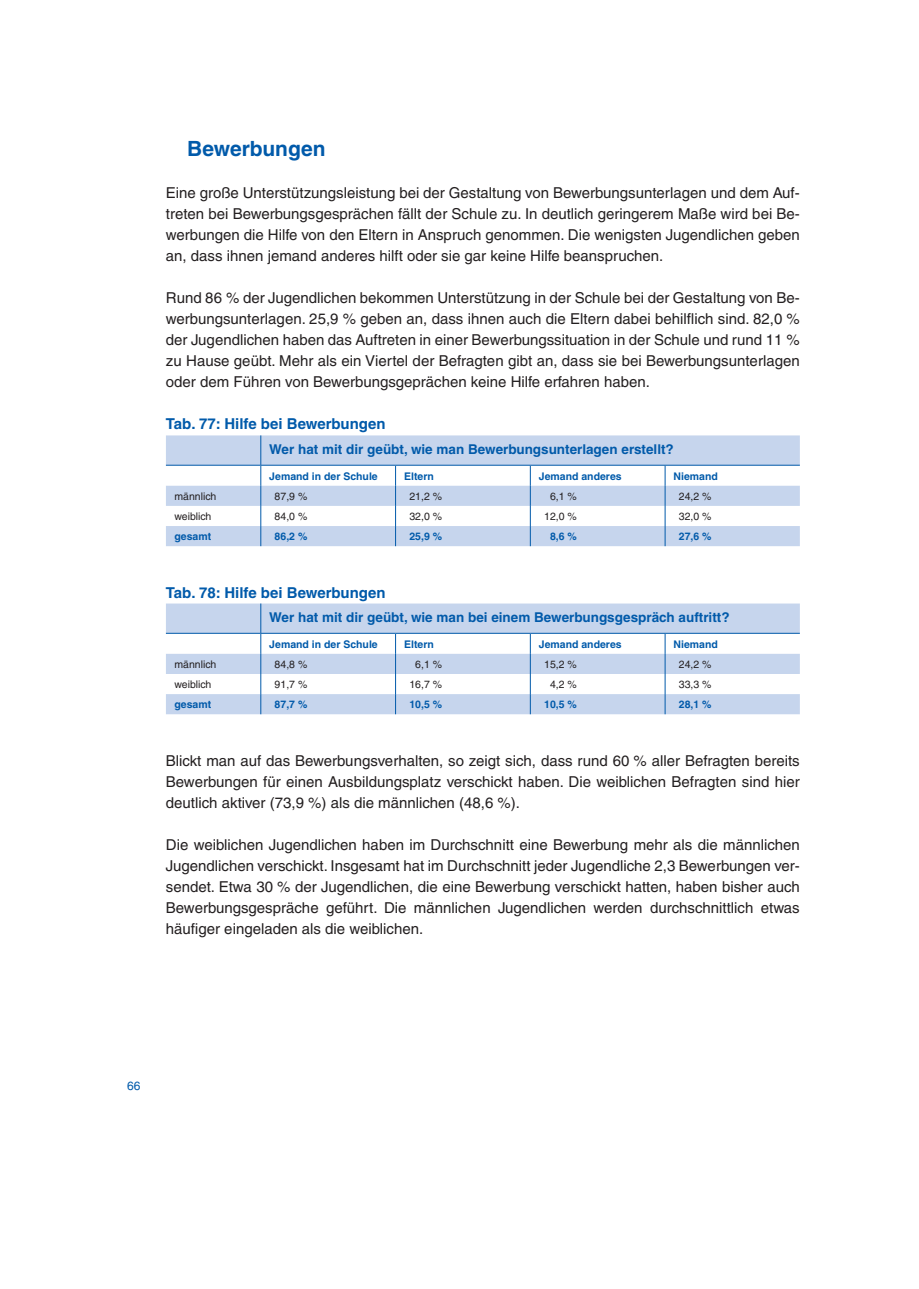
<style>
.page{position:relative;width:919px;height:1289px;background:#fff}
.page>*{position:absolute;margin:0;border:0;box-sizing:border-box;transform-origin:0 0}
.t1{font:700 21px "Helvetica";color:#015aaa}
.t2{font:15px/21px "Helvetica";color:#231f20;text-align:justify}
.t3{font:700 15px "Helvetica";color:#015aaa}
.t4{font:700 13.5px "Helvetica";color:#015aaa}
.t5{font:12px "Helvetica";color:#015aaa}
.t6{font:700 10.5px "Helvetica";color:#015aaa}
.t7{font:10.5px "Helvetica";color:#231f20}
</style>
<div class="page">
<svg style="left:166px;top:435px;width:633px;height:111px;fill:#c6d5ed"></svg>
<svg style="left:260px;top:466px;width:1px;height:80px"></svg>
<hr style="left:260px;top:435px;width:1px;height:30px;background:#015aaa">
<hr style="left:166px;top:465px;width:95px;height:1px;background:#015aaa">
<hr style="left:261px;top:465px;width:134px;height:1px;background:#015aaa">
<hr style="left:395px;top:465px;width:135px;height:1px;background:#015aaa">
<hr style="left:530px;top:465px;width:135px;height:1px;background:#015aaa">
<hr style="left:665px;top:465px;width:134px;height:1px;background:#015aaa">
<svg style="left:395px;top:465px;width:1px;height:81px"></svg>
<svg style="left:530px;top:465px;width:1px;height:81px"></svg>
<svg style="left:664px;top:465px;width:1px;height:81px"></svg>
<svg style="left:166px;top:603px;width:633px;height:111px;fill:#c6d5ed"></svg>
<svg style="left:260px;top:634px;width:1px;height:80px"></svg>
<hr style="left:260px;top:603px;width:1px;height:30px;background:#015aaa">
<hr style="left:166px;top:633px;width:95px;height:1px;background:#015aaa">
<hr style="left:261px;top:633px;width:134px;height:1px;background:#015aaa">
<hr style="left:395px;top:633px;width:135px;height:1px;background:#015aaa">
<hr style="left:530px;top:633px;width:135px;height:1px;background:#015aaa">
<hr style="left:665px;top:633px;width:134px;height:1px;background:#015aaa">
<svg style="left:395px;top:633px;width:1px;height:81px"></svg>
<svg style="left:530px;top:633px;width:1px;height:81px"></svg>
<svg style="left:664px;top:633px;width:1px;height:81px"></svg>
<h1 class="t1" style="left:187px;top:136px;width:140px">Bewerbungen</h1>
<p class="t2" style="left:166px;top:182px;width:635px">Eine große Unterstützungsleistung bei der Gestaltung von Bewerbungsunterlagen und dem Auf&shy;treten bei Bewerbungsgesprächen fällt der Schule zu. In deutlich geringerem Maße wird bei Be&shy;werbungen die Hilfe von den Eltern in Anspruch genommen. Die wenigsten Jugendlichen geben an, dass ihnen jemand anderes hilft oder sie gar keine Hilfe beanspruchen.</p>
<p class="t2" style="left:166px;top:287px;width:635px">Rund 86 % der Jugendlichen bekommen Unterstützung in der Schule bei der Gestaltung von Be&shy;werbungsunterlagen. 25,9 % geben an, dass ihnen auch die Eltern dabei behilflich sind. 82,0 % der Jugendlichen haben das Auftreten in einer Bewerbungssituation in der Schule und rund 11 % zu Hause geübt. Mehr als ein Viertel der Befragten gibt an, dass sie bei Bewerbungsunterlagen oder dem Führen von Bewerbungsgeprächen keine Hilfe erfahren haben.</p>
<p class="t3" style="left:166px;top:415px;width:221px">Tab. 77: Hilfe bei Bewerbungen</p>
<p class="t4" style="left:269px;top:441px;width:406px">Wer hat mit dir geübt, wie man Bewerbungsunterlagen erstellt?</p>
<p class="t6" style="left:269px;top:469px;width:110px">Jemand in der Schule</p>
<p class="t6" style="left:404px;top:469px;width:31px">Eltern</p>
<p class="t6" style="left:539px;top:469px;width:84px">Jemand anderes</p>
<p class="t6" style="left:673px;top:469px;width:46px">Niemand</p>
<p class="t7" style="left:174px;top:490px;width:44px">männlich</p>
<p class="t7" style="left:274px;top:490px;width:34px">87,9 %</p>
<p class="t7" style="left:409px;top:490px;width:34px">21,2 %</p>
<p class="t7" style="left:550px;top:490px;width:28px">6,1 %</p>
<p class="t7" style="left:679px;top:490px;width:34px">24,2 %</p>
<p class="t7" style="left:174px;top:510px;width:39px">weiblich</p>
<p class="t7" style="left:274px;top:510px;width:34px">84,0 %</p>
<p class="t7" style="left:409px;top:510px;width:34px">32,0 %</p>
<p class="t7" style="left:544px;top:510px;width:34px">12,0 %</p>
<p class="t7" style="left:679px;top:510px;width:34px">32,0 %</p>
<p class="t6" style="left:174px;top:530px;width:38px">gesamt</p>
<p class="t6" style="left:274px;top:530px;width:34px">86,2 %</p>
<p class="t6" style="left:409px;top:530px;width:34px">25,9 %</p>
<p class="t6" style="left:550px;top:530px;width:28px">8,6 %</p>
<p class="t6" style="left:679px;top:530px;width:34px">27,6 %</p>
<p class="t3" style="left:166px;top:583px;width:221px">Tab. 78: Hilfe bei Bewerbungen</p>
<p class="t4" style="left:269px;top:609px;width:461px">Wer hat mit dir geübt, wie man bei einem Bewerbungsgespräch auftritt?</p>
<p class="t6" style="left:269px;top:637px;width:110px">Jemand in der Schule</p>
<p class="t6" style="left:404px;top:637px;width:31px">Eltern</p>
<p class="t6" style="left:539px;top:637px;width:84px">Jemand anderes</p>
<p class="t6" style="left:673px;top:637px;width:46px">Niemand</p>
<p class="t7" style="left:174px;top:658px;width:44px">männlich</p>
<p class="t7" style="left:274px;top:658px;width:34px">84,8 %</p>
<p class="t7" style="left:415px;top:658px;width:28px">6,1 %</p>
<p class="t7" style="left:544px;top:658px;width:34px">15,2 %</p>
<p class="t7" style="left:679px;top:658px;width:34px">24,2 %</p>
<p class="t7" style="left:174px;top:678px;width:39px">weiblich</p>
<p class="t7" style="left:274px;top:678px;width:34px">91,7 %</p>
<p class="t7" style="left:409px;top:678px;width:34px">16,7 %</p>
<p class="t7" style="left:550px;top:678px;width:28px">4,2 %</p>
<p class="t7" style="left:679px;top:678px;width:34px">33,3 %</p>
<p class="t6" style="left:174px;top:698px;width:38px">gesamt</p>
<p class="t6" style="left:274px;top:698px;width:34px">87,7 %</p>
<p class="t6" style="left:409px;top:698px;width:34px">10,5 %</p>
<p class="t6" style="left:544px;top:698px;width:34px">10,5 %</p>
<p class="t6" style="left:679px;top:698px;width:34px">28,1 %</p>
<p class="t2" style="left:166px;top:749px;width:635px">Blickt man auf das Bewerbungsverhalten, so zeigt sich, dass rund 60 % aller Befragten bereits Bewerbungen für einen Ausbildungsplatz verschickt haben. Die weiblichen Befragten sind hier deutlich aktiver (73,9 %) als die männlichen (48,6 %).</p>
<p class="t2" style="left:166px;top:833px;width:635px">Die weiblichen Jugendlichen haben im Durchschnitt eine Bewerbung mehr als die männlichen Jugendlichen verschickt. Insgesamt hat im Durchschnitt jeder Jugendliche 2,3 Bewerbungen ver&shy;sendet. Etwa 30 % der Jugendlichen, die eine Bewerbung verschickt hatten, haben bisher auch Bewerbungsgespräche geführt. Die männlichen Jugendlichen werden durchschnittlich etwas häufiger eingeladen als die weiblichen.</p>
<p class="t5" style="left:127px;top:1078px;width:15px">66</p>
</div>
